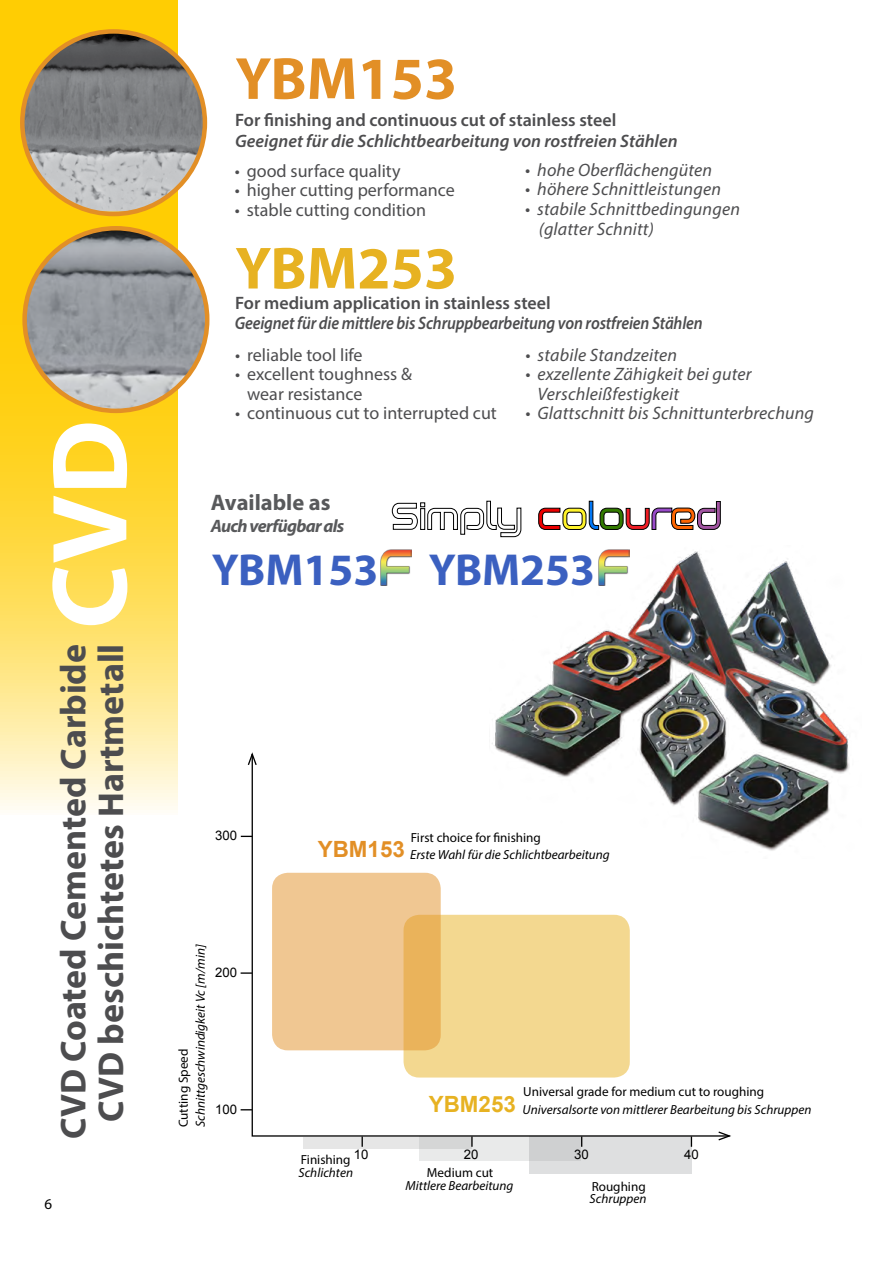
<style>
.page{position:relative;width:893px;height:1263px;background:#fff}
.page>*{position:absolute;margin:0;border:0;box-sizing:border-box;transform-origin:0 0}
.t1{font:700 108px "Myriad Pro";color:#fff}
.t2{font:700 60px "Myriad Pro";color:#e7b222}
.t3{font:700 60px "Myriad Pro";color:#e28f26}
.t4{font:700 45px "Myriad Pro";color:#3b60c0}
.段落样式1{font:700 36px "Myriad Pro";color:#4d4d4f}
.t5{font:700 22.5px "Myriad Pro";color:#58595b}
.t6{font:700 22.35px "Arial";color:#e7b222}
.t7{font:700 22.35px "Arial";color:#e28f26}
.t8{font:italic 18px "Myriad Pro";letter-spacing:.01em;color:#4d4d4f}
.t9{font:18px "Myriad Pro";color:#4d4d4f}
.t10{font:600 18px "Myriad Pro";color:#4d4d4f}
.t11{font:italic 600 18px "Myriad Pro";letter-spacing:-.01em;color:#4d4d4f;scale:.9 1}
.t12{font:italic 600 18px "Myriad Pro";letter-spacing:-.01em;color:#4d4d4f}
.t13{font:italic 700 18px "Myriad Pro";letter-spacing:-.04em;color:#58595b}
.t14{font:15px "Myriad Pro";color:#000}
.段落样式1-2{font:italic 13.2px "Myriad Pro";color:#000}
.段落样式1-3{font:13.2px "Myriad Pro";color:#000}
.段落样式1-4{font:13.2px "Arial";color:#000}
</style>
<div class="page">
<svg style="left:538px;top:500px;width:183px;height:30px"></svg>
<svg style="left:392px;top:500px;width:130px;height:37px"></svg>
<img style="left:381px;top:550px;width:31px;height:36px">
<svg style="left:0;top:0;width:178px;height:810px;background:#fedd58"></svg>
<div style="left:303px;top:1137px;width:169px;height:11px;background:#e6e6e6"></div>
<svg style="left:419px;top:1137px;width:110px;height:24px;background:#e4e5e5"></svg>
<div style="left:529px;top:1136px;width:162px;height:38px;background:linear-gradient(to right,#d3d4d5,#e1e2e3)"></div>
<svg style="left:251px;top:766px;width:466px;height:371px"></svg>
<svg style="left:717px;top:1131px;width:14px;height:10px"></svg>
<svg style="left:247px;top:752px;width:10px;height:14px"></svg>
<svg style="left:241px;top:972px;width:11px;height:2px"></svg>
<svg style="left:471px;top:1136px;width:2px;height:11px"></svg>
<div style="left:404px;top:915px;width:226px;height:162px;background:#f3d890;border-radius:16px"></div>
<svg style="left:272px;top:873px;width:169px;height:177px;background:#efc388"></svg>
<img style="left:22px;top:31px;width:183px;height:181px">
<div style="left:20px;top:29px;width:187px;height:187px;border:4px solid #e28f26;border-radius:50%"></div>
<img style="left:25px;top:229px;width:182px;height:182px">
<div style="left:22px;top:226px;width:187px;height:187px;border:4px solid #e28f26;border-radius:50%"></div>
<img style="left:489px;top:549px;width:361px;height:309px">
<p class="t1" style="left:20px;top:629px;width:211px;rotate:-90deg">CVD</p>
<p class="段落样式1" style="left:50px;top:1139px;width:496px;rotate:-90deg">CVD Coated Cemented Carbide</p>
<p class="段落样式1" style="left:87px;top:1122px;width:479px;rotate:-90deg">CVD beschichtetes Hartmetall</p>
<p class="t14" style="left:45px;top:1194px;width:9px">6</p>
<p class="t3" style="left:235px;top:40px;width:224px">YBM153</p>
<p class="t10" style="left:235px;top:109px;width:383px">For finishing and continuous cut of stainless steel</p>
<p class="t12" style="left:235px;top:129px;width:444px">Geeignet für die Schlichtbearbeitung von rostfreien Stählen</p>
<p class="t9" style="left:235px;top:160px;width:167px">• good surface quality</p>
<p class="t9" style="left:235px;top:179px;width:222px">• higher cutting performance</p>
<p class="t9" style="left:235px;top:199px;width:193px">• stable cutting condition</p>
<p class="t2" style="left:235px;top:229px;width:224px">YBM253</p>
<p class="t8" style="left:525px;top:159px;width:188px">• hohe Oberflächengüten</p>
<p class="t8" style="left:525px;top:178px;width:197px">• höhere Schnittleistungen</p>
<p class="t8" style="left:525px;top:198px;width:216px">• stabile Schnittbedingungen</p>
<p class="t8" style="left:539px;top:217px;width:117px">(glatter Schnitt)</p>
<p class="t10" style="left:235px;top:291px;width:317px">For medium application in stainless steel</p>
<p class="t9" style="left:235px;top:343px;width:129px">• reliable tool life</p>
<p class="t9" style="left:235px;top:363px;width:178px">• excellent toughness &amp;</p>
<p class="t9" style="left:247px;top:382px;width:117px">wear resistance</p>
<p class="t9" style="left:235px;top:402px;width:263px">• continuous cut to interrupted cut</p>
<p class="t11" style="left:235px;top:311px;width:522px">Geeignet für die mittlere bis Schruppbearbeitung von rostfreien Stählen</p>
<p class="t8" style="left:525px;top:343px;width:153px">• stabile Standzeiten</p>
<p class="t8" style="left:525px;top:363px;width:228px">• exzellente Zähigkeit bei guter</p>
<p class="t8" style="left:537px;top:382px;width:143px">Verschleißfestigkeit</p>
<p class="t8" style="left:525px;top:402px;width:290px">• Glattschnitt bis Schnittunterbrechung</p>
<p class="t5" style="left:211px;top:488px;width:121px">Available as</p>
<p class="t13" style="left:211px;top:514px;width:135px">Auch verfügbar als</p>
<p class="t4" style="left:212px;top:540px;width:168px">YBM153</p>
<p class="t4" style="left:429px;top:540px;width:168px">YBM253</p>
<p class="段落样式1-4" style="left:215px;top:827px;width:23px">300</p>
<p class="段落样式1-2" style="left:192px;top:1127px;width:185px;rotate:-90deg">Schnittgeschwindigkeit Vc [m/min]</p>
<p class="段落样式1-4" style="left:215px;top:964px;width:23px">200</p>
<p class="段落样式1-3" style="left:175px;top:1127px;width:80px;rotate:-90deg">Cutting Speed</p>
<p class="段落样式1-4" style="left:215px;top:1100px;width:23px">100</p>
<p class="段落样式1-3" style="left:411px;top:829px;width:132px">First choice for finishing</p>
<p class="t7" style="left:318px;top:834px;width:89px">YBM153</p>
<p class="段落样式1-2" style="left:410px;top:847px;width:201px">Erste Wahl für die Schlichtbearbeitung</p>
<p class="t6" style="left:429px;top:1089px;width:89px">YBM253</p>
<p class="段落样式1-3" style="left:523px;top:1084px;width:242px">Universal grade for medium cut to roughing</p>
<p class="段落样式1-2" style="left:523px;top:1101px;width:290px">Universalsorte von mittlerer Bearbeitung bis Schruppen</p>
<p class="段落样式1-4" style="left:354px;top:1146px;width:16px">10</p>
<p class="段落样式1-4" style="left:464px;top:1146px;width:16px">20</p>
<p class="段落样式1-4" style="left:574px;top:1146px;width:16px">30</p>
<p class="段落样式1-4" style="left:684px;top:1146px;width:16px">40</p>
<p class="段落样式1-3" style="left:301px;top:1151px;width:51px">Finishing</p>
<p class="段落样式1-3" style="left:427px;top:1164px;width:68px">Medium cut</p>
<p class="段落样式1-2" style="left:298px;top:1165px;width:56px">Schlichten</p>
<p class="段落样式1-2" style="left:406px;top:1177px;width:109px">Mittlere Bearbeitung</p>
<p class="段落样式1-3" style="left:592px;top:1178px;width:56px">Roughing</p>
<p class="段落样式1-2" style="left:590px;top:1190px;width:58px">Schruppen</p>
</div>
